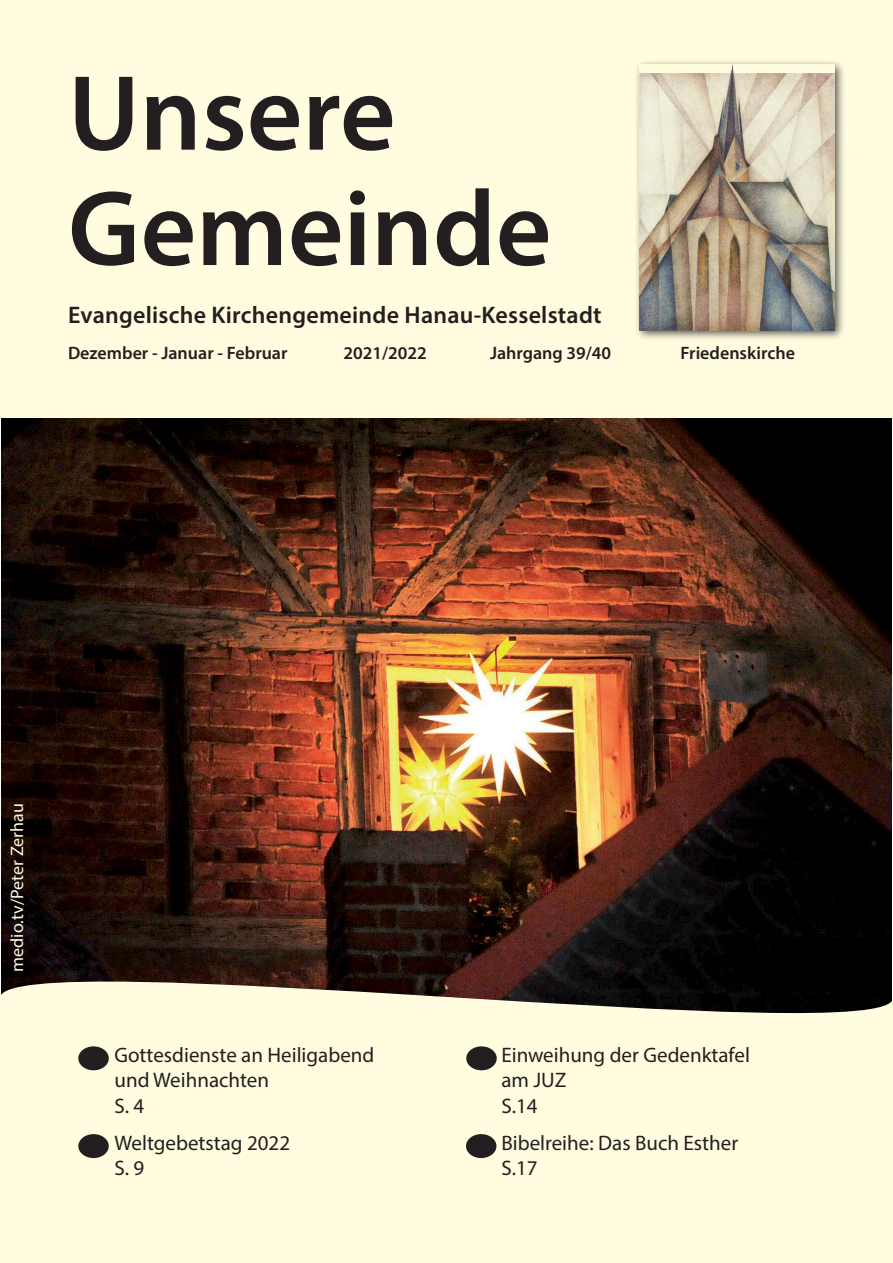
<style>
.page{position:relative;width:893px;height:1263px;background:#fff}
.page>*{position:absolute;margin:0;border:0;box-sizing:border-box;transform-origin:0 0}
.t1{font:600 108px/115.4px "Myriad Pro";color:#231f20}
.t2{font:600 24px "Myriad Pro";letter-spacing:.01em;color:#231f20}
.t3{font:21px/25.2px "Myriad Pro";color:#231f20}
.t4{font:600 18px "Myriad Pro";color:#231f20}
.t5{font:18px "Myriad Pro";color:#fffce0}
</style>
<div class="page">
<img style="left:1px;top:417px;width:891px;height:525px">
<div style="left:0;top:0;width:893px;height:417px;background:#fffce0"></div>
<div style="left:634px;top:59px;width:212px;height:283px;background:#231f20;opacity:.75"></div>
<img style="left:639px;top:73px;width:196px;height:257px">
<svg style="left:0;top:942px;width:893px;height:321px;fill:#fffce0"></svg>
<div style="left:78px;top:1046px;width:31px;height:24px;background:#231f20;border-radius:50%"></div>
<div style="left:639px;top:64px;width:92px;height:9px;background:#fffcdd"></div>
<div style="left:734px;top:64px;width:101px;height:9px;background:#fffce0"></div>
<svg style="left:731px;top:64px;width:3px;height:9px"></svg>
<div style="left:466px;top:1046px;width:31px;height:24px;background:#231f20;border-radius:50%"></div>
<div style="left:78px;top:1134px;width:31px;height:24px;background:#231f20;border-radius:50%"></div>
<div style="left:466px;top:1134px;width:30px;height:24px;background:#231f20;border-radius:50%"></div>
<h1 class="t1" style="left:68px;top:64px;width:485px">Unsere<br>Gemeinde</h1>
<p class="t2" style="left:68px;top:306px;width:535px">Evangelische Kirchengemeinde Hanau-Kesselstadt</p>
<p class="t4" style="left:68px;top:346px;width:221px">Dezember - Januar - Februar</p>
<p class="t4" style="left:343px;top:346px;width:85px">2021/2022</p>
<p class="t4" style="left:490px;top:346px;width:123px">Jahrgang 39/40</p>
<p class="t4" style="left:680px;top:346px;width:116px">Friedenskirche</p>
<p class="t5" style="left:8px;top:972px;width:170px;rotate:-90deg">medio.tv/Peter Zerhau</p>
<p class="t3" style="left:114px;top:1043px;width:261px">Gottesdienste an Heiligabend und Weihnachten<br>S. 4</p>
<p class="t3" style="left:114px;top:1131px;width:177px">Weltgebetstag 2022<br>S. 9</p>
<p class="t3" style="left:501px;top:1043px;width:250px">Einweihung der Gedenktafel am JUZ<br>S.14</p>
<p class="t3" style="left:501px;top:1131px;width:238px">Bibelreihe: Das Buch Esther<br>S.17</p>
</div>
